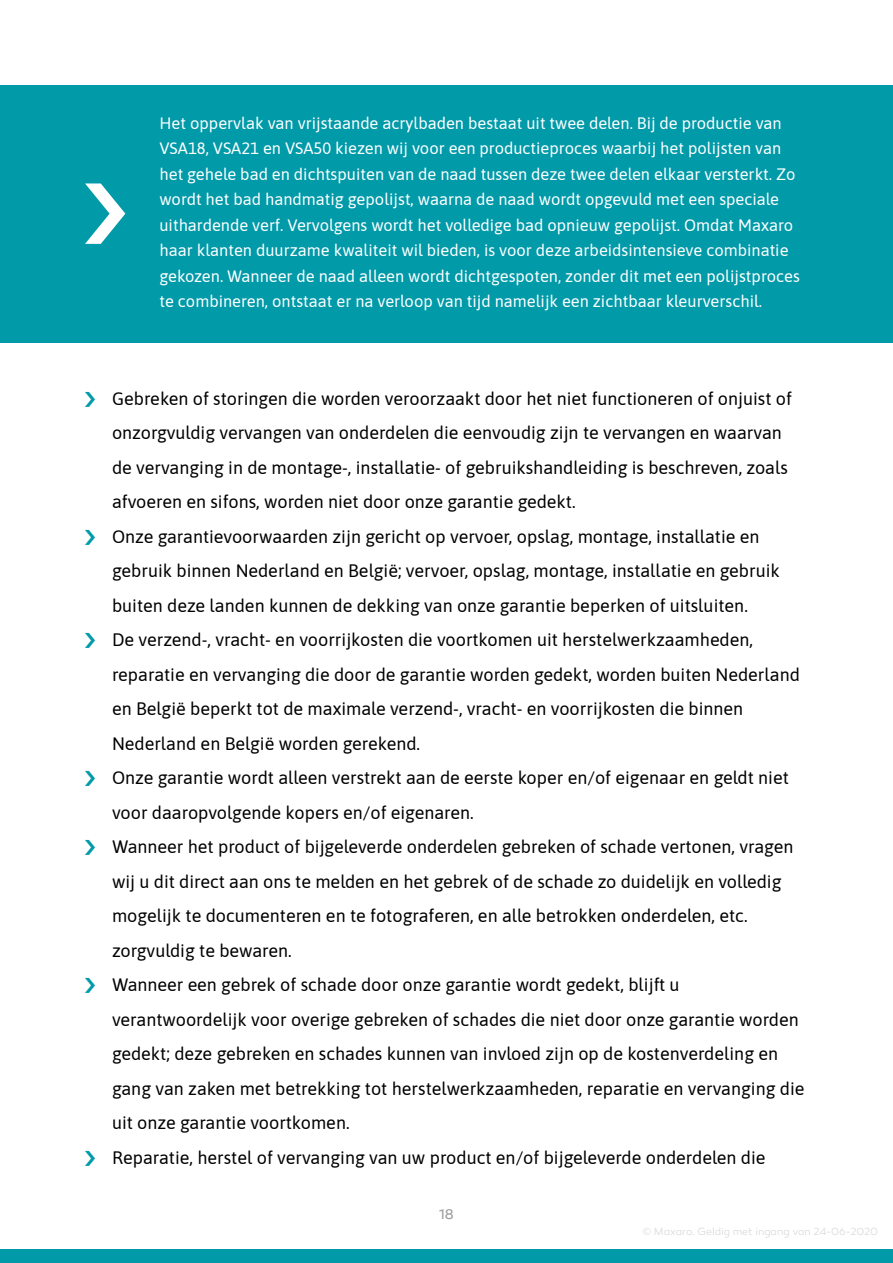
<style>
.page{position:relative;width:893px;height:1263px;background:#fff}
.page>*{position:absolute;margin:0;border:0;box-sizing:border-box;transform-origin:0 0}
.t1{font:18px/34.5px "Asap";color:#000}
.t2{font:16.5px/25.5px "Asap";color:#fff}
.t3{font:14.25px "Canaro";color:#9d9d9c}
.t4{font:300 10.5px "Canaro";letter-spacing:-.005em;color:#dadada}
</style>
<div class="page">
<div style="left:0;top:1249px;width:893px;height:14px;background:#009aa9"></div>
<div style="left:0;top:85px;width:893px;height:257px;background:#009aa9"></div>
<svg style="left:85px;top:183px;width:40px;height:61px"></svg>
<p class="t2" style="left:159px;top:110px;width:642px">Het oppervlak van vrijstaande acrylbaden bestaat uit twee delen. Bij de productie van VSA18, VSA21 en VSA50 kiezen wij voor een productieproces waarbij het polijsten van het gehele bad en dichtspuiten van de naad tussen deze twee delen elkaar versterkt. Zo wordt het bad handmatig gepolijst, waarna de naad wordt opgevuld met een speciale uithardende verf. Vervolgens wordt het volledige bad opnieuw gepolijst. Omdat Maxaro haar klanten duurzame kwaliteit wil bieden, is voor deze arbeidsintensieve combinatie gekozen. Wanneer de naad alleen wordt dichtgespoten, zonder dit met een polijstproces te combineren, ontstaat er na verloop van tijd namelijk een zichtbaar kleurverschil.</p>
<p class="t1" style="left:112px;top:380px;width:694px">Gebreken of storingen die worden veroorzaakt door het niet functioneren of onjuist of onzorgvuldig vervangen van onderdelen die eenvoudig zijn te vervangen en waarvan de vervanging in de montage-, installatie- of gebruikshandleiding is beschreven, zoals afvoeren en sifons, worden niet door onze garantie gedekt.<br>Onze garantievoorwaarden zijn gericht op vervoer, opslag, montage, installatie en gebruik binnen Nederland en België; vervoer, opslag, montage, installatie en gebruik buiten deze landen kunnen de dekking van onze garantie beperken of uitsluiten.<br>De verzend-, vracht- en voorrijkosten die voortkomen uit herstelwerkzaamheden, reparatie en vervanging die door de garantie worden gedekt, worden buiten Nederland en België beperkt tot de maximale verzend-, vracht- en voorrijkosten die binnen Nederland en België worden gerekend.<br>Onze garantie wordt alleen verstrekt aan de eerste koper en/of eigenaar en geldt niet voor daaropvolgende kopers en/of eigenaren.<br>Wanneer het product of bijgeleverde onderdelen gebreken of schade vertonen, vragen wij u dit direct aan ons te melden en het gebrek of de schade zo duidelijk en volledig mogelijk te documenteren en te fotograferen, en alle betrokken onderdelen, etc. zorgvuldig te bewaren.<br>Wanneer een gebrek of schade door onze garantie wordt gedekt, blijft u verantwoordelijk voor overige gebreken of schades die niet door onze garantie worden gedekt; deze gebreken en schades kunnen van invloed zijn op de kostenverdeling en gang van zaken met betrekking tot herstelwerkzaamheden, reparatie en vervanging die uit onze garantie voortkomen.<br>Reparatie, herstel of vervanging van uw product en/of bijgeleverde onderdelen die</p>
<p class="t3" style="left:439px;top:1206px;width:16px">18</p>
<p class="t4" style="left:642px;top:1225px;width:237px">© Maxaro. Geldig met ingang van 24-06-2020</p>
</div>
